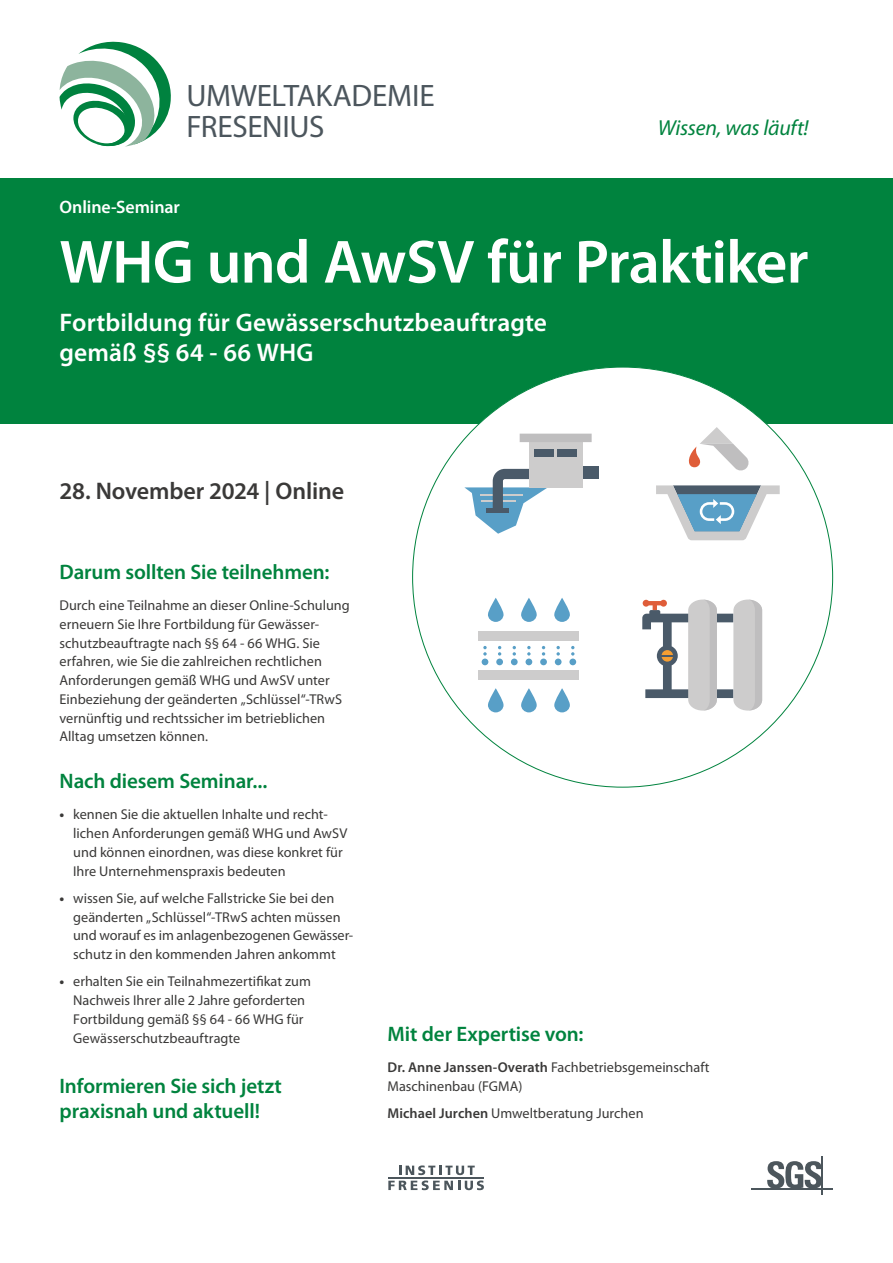
<style>
.page{position:relative;width:893px;height:1263px;background:#fff}
.page>*{position:absolute;margin:0;border:0;box-sizing:border-box;transform-origin:0 0}
.t1{font:600 61.5px "Myriad Pro";letter-spacing:-.015em;color:#fff}
.t2{font:31.05px/31px "Myriad Pro";letter-spacing:-.015em;color:#4c565d}
.t3{font:600 25.5px/30.6px "Myriad Pro";letter-spacing:.005em;color:#fff}
.t4{font:600 24px "Myriad Pro";letter-spacing:-.01em;color:#3a3938}
.t5{font:italic 21.75px "Myriad Pro";letter-spacing:-.01em;color:#00833e}
.Zwischenüberschriften{font:600 21px/25.2px "Myriad Pro";letter-spacing:-.005em;color:#00833e}
.t6{font:600 18px "Myriad Pro";letter-spacing:-.005em;color:#fff}
.Fließtext{font:14.25px/18.8px "Myriad Pro";color:#3a3938}
.s1{font-weight:700}
.s2{font-weight:600}
</style>
<div class="page">
<div style="left:0;top:178px;width:893px;height:245px;background:#00833e"></div>
<svg style="left:388px;top:1165px;width:96px;height:25px"></svg>
<hr style="left:388px;top:1177px;width:96px;height:2px;background:#4c565c">
<svg style="left:767px;top:1161px;width:55px;height:27px"></svg>
<hr style="left:751px;top:1188px;width:81px;height:1px;background:#4c565c">
<hr style="left:822px;top:1157px;width:1px;height:38px;background:#4c565c">
<svg style="left:60px;top:42px;width:111px;height:105px"></svg>
<div style="left:413px;top:367px;width:420px;height:420px;background:#fff;border-radius:210px"></div>
<div style="left:582px;top:466px;width:17px;height:13px;background:#4a5a69"></div>
<svg style="left:464px;top:469px;width:84px;height:65px"></svg>
<div style="left:487px;top:508px;width:22px;height:5px;background:#4a5a69"></div>
<div style="left:529px;top:442px;width:53px;height:45px;background:#cdcccc"></div>
<div style="left:520px;top:434px;width:72px;height:8px;background:#bfbebf"></div>
<div style="left:558px;top:449px;width:19px;height:7px;background:#4a5a69"></div>
<div style="left:534px;top:449px;width:20px;height:7px;background:#4a5a69"></div>
<svg style="left:689px;top:427px;width:60px;height:44px"></svg>
<svg style="left:656px;top:485px;width:124px;height:55px"></svg>
<svg style="left:488px;top:598px;width:16px;height:24px"></svg>
<svg style="left:521px;top:598px;width:16px;height:24px"></svg>
<svg style="left:554px;top:598px;width:16px;height:24px"></svg>
<svg style="left:488px;top:688px;width:16px;height:24px"></svg>
<svg style="left:521px;top:688px;width:16px;height:24px"></svg>
<svg style="left:554px;top:688px;width:16px;height:24px"></svg>
<div style="left:479px;top:631px;width:100px;height:10px;background:#cdcccc"></div>
<div style="left:479px;top:670px;width:100px;height:10px;background:#cdcccc"></div>
<div style="left:482px;top:658px;width:6px;height:7px;background:#589fc7;border-radius:50%"></div>
<svg style="left:483px;top:646px;width:4px;height:10px"></svg>
<div style="left:496px;top:658px;width:7px;height:7px;background:#589fc7;border-radius:50%"></div>
<svg style="left:498px;top:646px;width:3px;height:10px"></svg>
<div style="left:511px;top:658px;width:7px;height:7px;background:#589fc7;border-radius:50%"></div>
<svg style="left:513px;top:646px;width:3px;height:10px"></svg>
<div style="left:526px;top:658px;width:6px;height:7px;background:#589fc7;border-radius:50%"></div>
<svg style="left:527px;top:646px;width:4px;height:10px"></svg>
<div style="left:540px;top:658px;width:7px;height:7px;background:#589fc7;border-radius:50%"></div>
<svg style="left:542px;top:646px;width:3px;height:10px"></svg>
<div style="left:555px;top:658px;width:7px;height:7px;background:#589fc7;border-radius:50%"></div>
<svg style="left:556px;top:646px;width:4px;height:10px"></svg>
<div style="left:569px;top:658px;width:7px;height:7px;background:#589fc7;border-radius:50%"></div>
<svg style="left:571px;top:646px;width:3px;height:10px"></svg>
<svg style="left:642px;top:599px;width:120px;height:111px"></svg>
<p class="t2" style="left:187px;top:79px;width:250px">UMWELTAKADEMIE<br>FRESENIUS</p>
<p class="t6" style="left:60px;top:196px;width:122px">Online-Seminar</p>
<p class="t5" style="left:658px;top:114px;width:152px">Wissen, was läuft!</p>
<p class="t1" style="left:60px;top:223px;width:750px">WHG und AwSV für Praktiker</p>
<p class="t3" style="left:60px;top:306px;width:489px">Fortbildung für Gewässerschutzbeauftragte gemäß §§ 64 - 66 WHG</p>
<p class="t4" style="left:60px;top:475px;width:286px">28. November 2024 | Online</p>
<p class="Zwischenüberschriften" style="left:60px;top:558px;width:271px">Darum sollten Sie teilnehmen:</p>
<p class="Fließtext" style="left:60px;top:596px;width:292px">Durch eine Teilnahme an dieser Online-Schulung erneuern Sie Ihre Fortbildung für Gewässer&shy;schutzbeauftragte nach §§ 64 - 66 WHG. Sie erfahren, wie Sie die zahlreichen rechtlichen Anforderungen gemäß WHG und AwSV unter Einbeziehung der geänderten „Schlüssel“-TRwS vernünftig und rechtssicher im betrieblichen Alltag umsetzen können.</p>
<p class="Zwischenüberschriften" style="left:60px;top:768px;width:209px">Nach diesem Seminar...</p>
<p class="Fließtext" style="left:73px;top:805px;width:276px;text-indent:-14px"><span class="s1">•</span> kennen Sie die aktuellen Inhalte und recht&shy;lichen Anforderungen gemäß WHG und AwSV und können einordnen, was diese konkret für Ihre Unternehmenspraxis bedeuten</p>
<p class="Fließtext" style="left:73px;top:888px;width:281px;text-indent:-14px"><span class="s1">•</span> wissen Sie, auf welche Fallstricke Sie bei den geänderten „Schlüssel“-TRwS achten müssen und worauf es im anlagenbezogenen Gewässer&shy;schutz in den kommenden Jahren ankommt</p>
<p class="Fließtext" style="left:73px;top:972px;width:239px;text-indent:-14px"><span class="s1">•</span> erhalten Sie ein Teilnahmezertifikat zum Nachweis Ihrer alle 2 Jahre geforderten Fortbildung gemäß §§ 64 - 66 WHG für Gewässerschutzbeauftragte</p>
<p class="Zwischenüberschriften" style="left:60px;top:1073px;width:224px">Informieren Sie sich jetzt praxisnah und aktuell!</p>
<p class="Zwischenüberschriften" style="left:388px;top:1021px;width:198px">Mit der Expertise von:</p>
<p class="Fließtext" style="left:388px;top:1058px;width:324px"><span class="s2">Dr. Anne Janssen-Overath</span> Fachbetriebsgemeinschaft<br>Maschinenbau (FGMA)</p>
<p class="Fließtext" style="left:388px;top:1104px;width:258px"><span class="s2">Michael Jurchen</span> Umweltberatung Jurchen</p>
</div>
